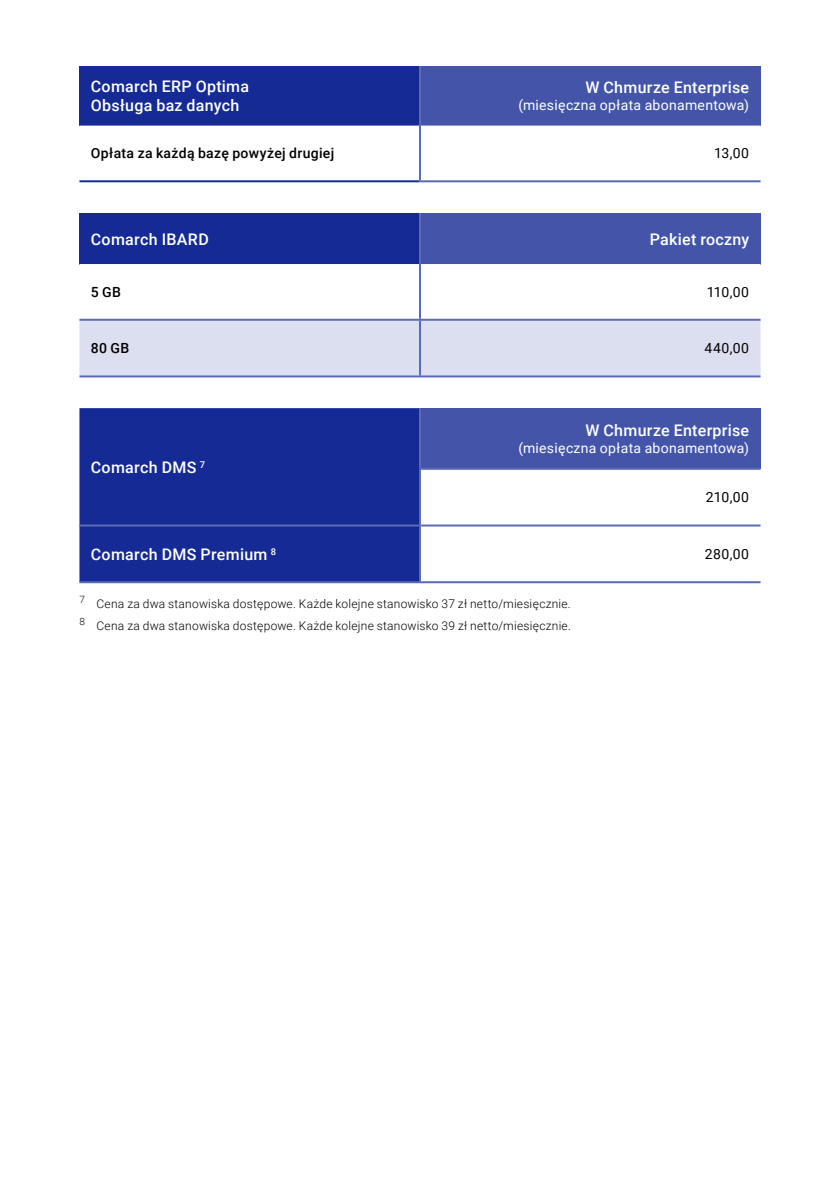
<style>
.page{position:relative;width:840px;height:1191px;background:#fff}
.page>*{position:absolute;margin:0;border:0;box-sizing:border-box;transform-origin:0 0}
.t1{font:500 16px/19.2px "Roboto";letter-spacing:.02em;color:#fff}
.t2{font:14px "Roboto";letter-spacing:.02em;color:#fff}
.t3{font:500 14px "Roboto";letter-spacing:.025em;color:#000}
.t4{font:14px "Roboto";letter-spacing:.035em;color:#000}
.t5{font:300 12px/21.6px "Roboto";letter-spacing:.02em;color:#000}
</style>
<div class="page">
<div style="left:79px;top:66px;width:341px;height:60px;background:#152a94"></div>
<div style="left:420px;top:66px;width:340px;height:60px;background:#4455a9"></div>
<hr style="left:79px;top:180px;width:340px;height:2px;background:#152a94">
<hr style="left:419px;top:126px;width:2px;height:54px;background:#5b6ab4">
<hr style="left:419px;top:180px;width:341px;height:2px;background:#5b6ab4">
<hr style="left:419px;top:66px;width:2px;height:60px;background:#5b6ab4">
<div style="left:79px;top:213px;width:341px;height:51px;background:#152a94"></div>
<div style="left:420px;top:213px;width:340px;height:51px;background:#4455a9"></div>
<svg style="left:79px;top:264px;width:681px;height:111px"></svg>
<hr style="left:79px;top:319px;width:341px;height:2px;background:#5b6ab4">
<hr style="left:79px;top:375px;width:341px;height:2px;background:#5b6ab4">
<hr style="left:419px;top:321px;width:2px;height:54px;background:#5b6ab4">
<hr style="left:420px;top:375px;width:340px;height:2px;background:#5b6ab4">
<hr style="left:419px;top:264px;width:2px;height:55px;background:#5b6ab4">
<hr style="left:420px;top:319px;width:340px;height:2px;background:#5b6ab4">
<hr style="left:419px;top:213px;width:2px;height:51px;background:#5b6ab4">
<div style="left:79px;top:408px;width:340px;height:173px;background:#152a94"></div>
<div style="left:420px;top:408px;width:340px;height:61px;background:#4455a9"></div>
<svg style="left:421px;top:526px;width:339px;height:1px"></svg>
<hr style="left:419px;top:408px;width:2px;height:60px;background:#5b6ab4">
<hr style="left:79px;top:524px;width:341px;height:2px;background:#5b6ab4">
<hr style="left:79px;top:581px;width:341px;height:2px;background:#5b6ab4">
<hr style="left:419px;top:468px;width:341px;height:2px;background:#5b6ab4">
<hr style="left:420px;top:524px;width:340px;height:2px;background:#5b6ab4">
<hr style="left:420px;top:581px;width:340px;height:2px;background:#5b6ab4">
<hr style="left:419px;top:470px;width:2px;height:54px;background:#5b6ab4">
<hr style="left:419px;top:526px;width:2px;height:55px;background:#5b6ab4">
<h1 class="t1" style="left:91px;top:76px;width:160px">Comarch ERP Optima<br>Obsługa baz danych</h1>
<h1 class="t1" style="left:585px;top:77px;width:165px">W Chmurze Enterprise</h1>
<p class="t2" style="left:518px;top:95px;width:232px">(miesięczna opłata abonamentowa)</p>
<p class="t3" style="left:91px;top:143px;width:245px">Opłata za każdą bazę powyżej drugiej</p>
<p class="t4" style="left:713px;top:143px;width:37px">13,00</p>
<h1 class="t1" style="left:91px;top:229px;width:119px">Comarch IBARD</h1>
<h1 class="t1" style="left:649px;top:229px;width:101px">Pakiet roczny</h1>
<p class="t3" style="left:91px;top:282px;width:32px">5 GB</p>
<p class="t4" style="left:706px;top:282px;width:44px">110,00</p>
<p class="t3" style="left:91px;top:338px;width:40px">80 GB</p>
<p class="t4" style="left:704px;top:338px;width:46px">440,00</p>
<h1 class="t1" style="left:91px;top:457px;width:116px">Comarch DMS <sup>7</sup></h1>
<h1 class="t1" style="left:585px;top:420px;width:165px">W Chmurze Enterprise</h1>
<p class="t2" style="left:518px;top:438px;width:232px">(miesięczna opłata abonamentowa)</p>
<p class="t4" style="left:705px;top:487px;width:45px">210,00</p>
<h1 class="t1" style="left:91px;top:544px;width:187px">Comarch DMS Premium <sup>8</sup></h1>
<p class="t4" style="left:704px;top:544px;width:46px">280,00</p>
<p class="t5" style="left:79px;top:593px;width:492px"><sup>7</sup> Cena za dwa stanowiska dostępowe. Każde kolejne stanowisko 37 zł netto/miesięcznie.<br><sup>8</sup> Cena za dwa stanowiska dostępowe. Każde kolejne stanowisko 39 zł netto/miesięcznie.</p>
</div>
